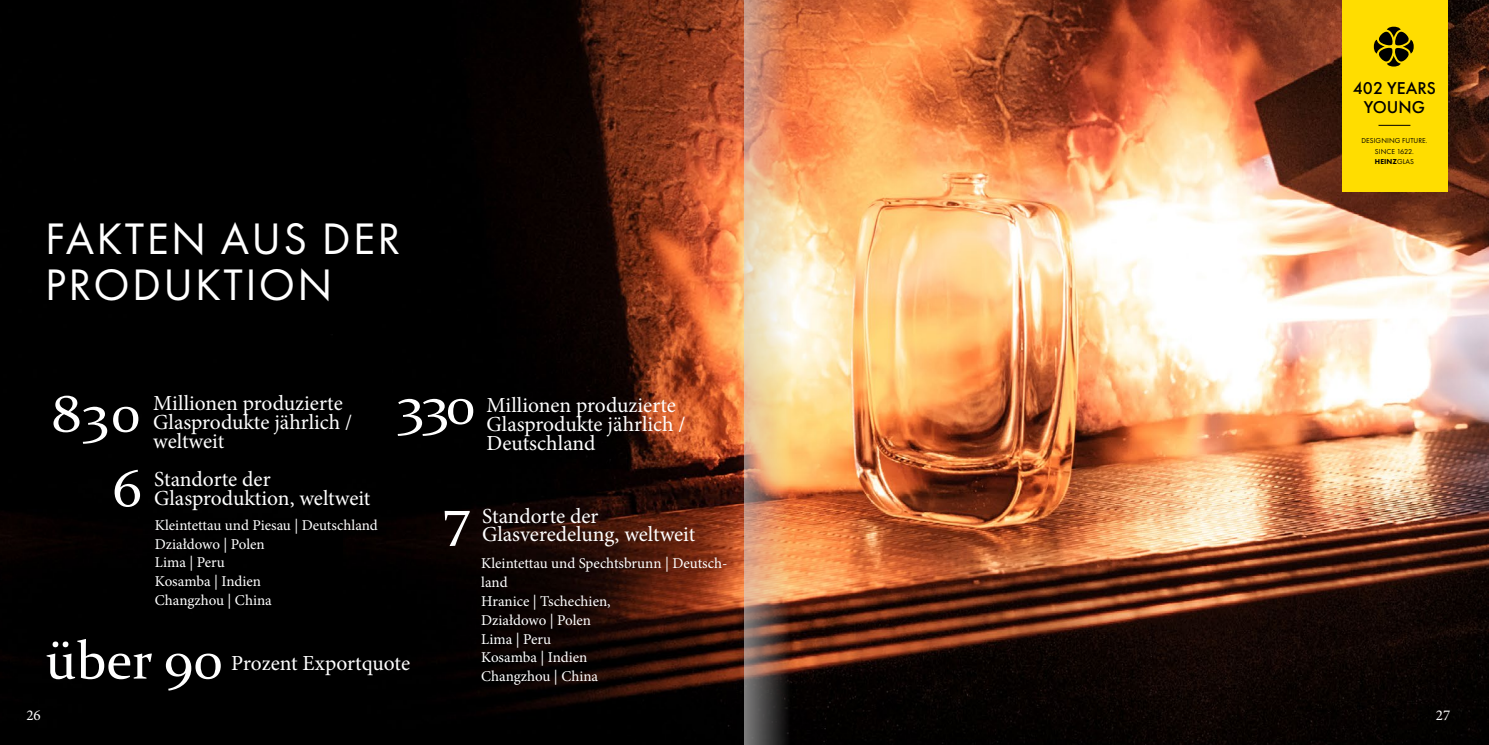
<style>
.page{position:relative;width:1489px;height:745px;background:#fff}
.page>*{position:absolute;margin:0;border:0;box-sizing:border-box;transform-origin:0 0}
.t1{font:53.75px "Constantia";color:#fff}
.t2{font:45.75px/46.2px "Futura PT";letter-spacing:.05em;color:#fff}
.t3{font:21.5px/18.8px "Minion Pro";letter-spacing:-.005em;color:#fff}
.t4{font:500 17.75px/18.6px "Futura PT";color:#000;text-align:center}
.t5{font:15px/18.8px "Minion Pro";color:#fff}
.t6{font:7.38px/10.4px "Futura PT";letter-spacing:.01em;color:#000;text-align:center}
.s1{font-weight:800}
</style>
<div class="page">
<img style="left:342px;top:0;width:1146px;height:744px">
<div style="left:0;top:0;width:342px;height:744px;background:#000"></div>
<div style="left:1341px;top:0;width:105px;height:191px;background:#fd0"></div>
<hr style="left:1378px;top:125px;width:32px;height:1px;background:#000">
<svg style="left:1373px;top:27px;width:40px;height:39px"></svg>
<img style="left:744px;top:0;width:46px;height:744px">
<h2 class="t2" style="left:45px;top:215px;width:356px">FAKTEN AUS DER<br>PRODUKTION</h2>
<h3 class="t3" style="left:153px;top:394px;width:200px">Millionen produzierte<br>Glasprodukte jährlich / weltweit</h3>
<h1 class="t1" style="left:52px;top:376px;width:91px">830</h1>
<h1 class="t1" style="left:396px;top:368px;width:81px">330</h1>
<h1 class="t1" style="left:112px;top:451px;width:31px">6</h1>
<h3 class="t3" style="left:154px;top:469px;width:218px">Standorte der<br>Glasproduktion, weltweit</h3>
<p class="t5" style="left:155px;top:515px;width:224px">Kleintettau und Piesau | Deutschland<br>Działdowo | Polen<br>Lima | Peru<br>Kosamba | Indien<br>Changzhou | China</p>
<h1 class="t1" style="left:46px;top:623px;width:179px">über 90</h1>
<h3 class="t3" style="left:231px;top:653px;width:180px">Prozent Exportquote</h3>
<h1 class="t1" style="left:441px;top:480px;width:31px">7</h1>
<h3 class="t3" style="left:486px;top:395px;width:200px">Millionen produzierte<br>Glasprodukte jährlich /<br>Deutschland</h3>
<h3 class="t3" style="left:482px;top:506px;width:215px">Standorte der<br>Glasveredelung, weltweit</h3>
<p class="t5" style="left:481px;top:554px;width:248px">Kleintettau und Spechtsbrunn | Deutsch&shy;land<br>Hranice | Tschechien,<br>Działdowo | Polen<br>Lima | Peru<br>Kosamba | Indien<br>Changzhou | China</p>
<p class="t4" style="left:1352px;top:79px;width:85px">402 YEARS<br>YOUNG</p>
<p class="t6" style="left:1361px;top:135px;width:68px">DESIGNING FUTURE.<br>SINCE 1622.<br><span class="s1">HEINZ</span>GLAS</p>
<p class="t5" style="left:26px;top:705px;width:16px">26</p>
<p class="t5" style="left:1435px;top:705px;width:16px">27</p>
</div>
